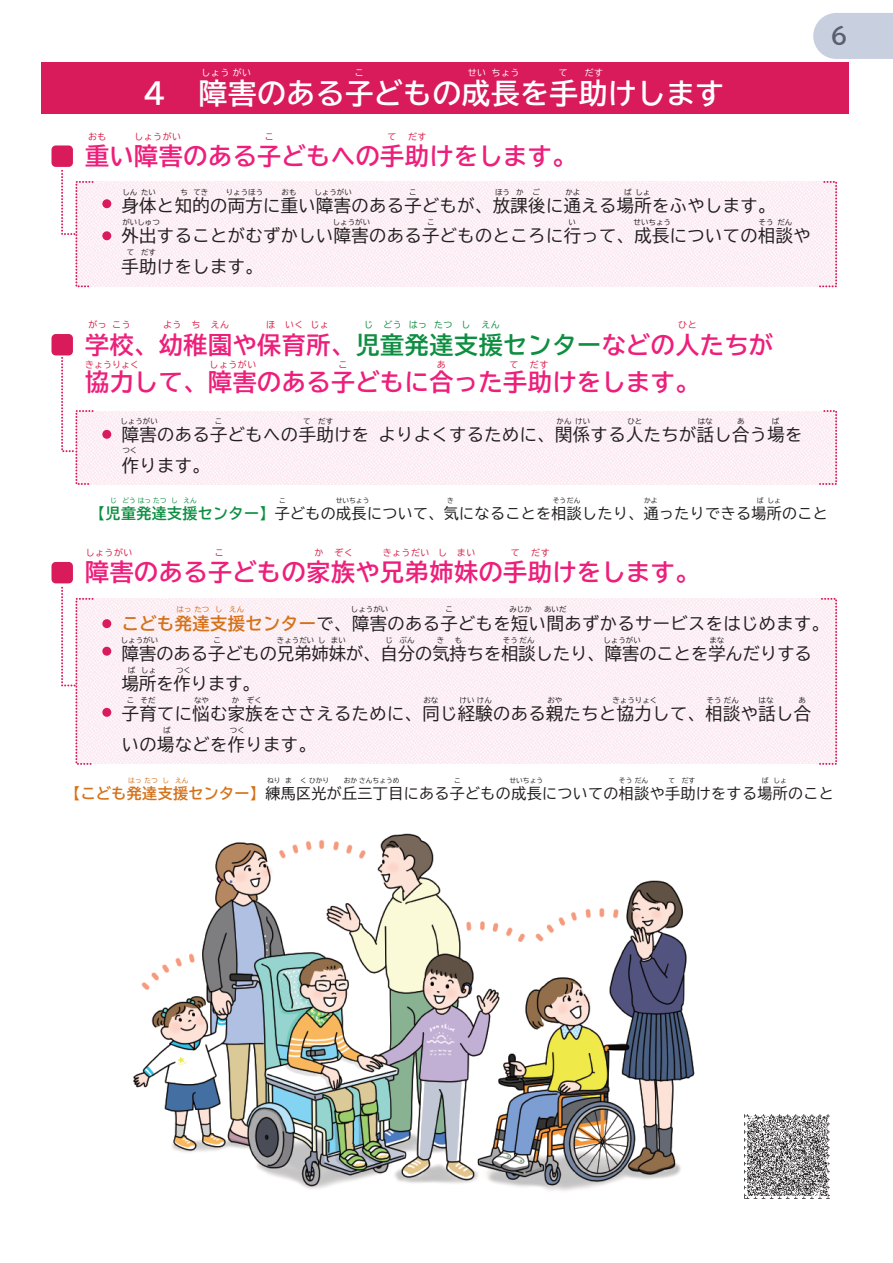
<style>
.page{position:relative;width:893px;height:1263px;background:#fff}
.page>*{position:absolute;margin:0;border:0;box-sizing:border-box;transform-origin:0 0}
.t1{font:28.5px "BIZ UD Gothic Bold";letter-spacing:.025em;color:#fff}
.t2{font:24px/37.5px "BIZ UD Gothic Bold";letter-spacing:.025em;color:#ee1e7b}
.t3{font:22.5px "BIZ UD Gothic Bold";color:#595e71}
.t4{font:17.25px/30.2px "BIZ UD Gothic";letter-spacing:.025em;color:#231f20}
.t5{font:15px "BIZ UD Gothic";letter-spacing:.025em;color:#231f20}
.t6{font:9px "BIZ UD Gothic";letter-spacing:.05em;color:#d91e47}
.t7{font:9px "BIZ UD Gothic";letter-spacing:.05em;color:#fff}
.t8{font:9px "BIZ UD Gothic";letter-spacing:.05em;color:#0d8e41}
.t9{font:7.5px "BIZ UD Gothic";color:#231f20}
.t10{font:7.5px "BIZ UD Gothic";color:#d47119}
.t11{font:6.75px "BIZ UD Gothic";color:#231f20}
.t12{font:6.75px "BIZ UD Gothic";color:#0d8e41}
.t13{font:6.75px "BIZ UD Gothic";color:#d47119}
.s1{color:#0d8e41}
.s2{font-family:"BIZ UD Gothic Bold";color:#0d8e41}
.s3{font-family:"BIZ UD Gothic Bold";color:#d47119}
</style>
<div class="page">
<div style="left:41px;top:63px;width:808px;height:51px;background:#d91a5b"></div>
<div style="left:76px;top:182px;width:760px;height:105px;background:linear-gradient(to right,#fceff5,#fcf0f5)"></div>
<div style="left:76px;top:599px;width:760px;height:165px;background:#fceff5"></div>
<div style="left:76px;top:411px;width:760px;height:73px;background:linear-gradient(to right,#fdf0f5,#fdf0f5)"></div>
<img style="left:133px;top:833px;width:562px;height:358px">
<img style="left:744px;top:1114px;width:85px;height:85px">
<div style="left:52px;top:145px;width:21px;height:22px;background:#d91a5b;border-radius:4px"></div>
<div style="left:52px;top:562px;width:21px;height:21px;background:#d91a5b;border-radius:4px"></div>
<div style="left:52px;top:334px;width:21px;height:21px;background:#d91a5b;border-radius:4px"></div>
<div style="left:102px;top:199px;width:9px;height:9px;background:#d91a5b;border-radius:50%"></div>
<div style="left:102px;top:231px;width:9px;height:9px;background:#d91a5b;border-radius:50%"></div>
<svg style="left:61px;top:169px;width:34px;height:119px"></svg>
<svg style="left:818px;top:181px;width:20px;height:107px"></svg>
<div style="left:102px;top:619px;width:9px;height:9px;background:#d91a5b;border-radius:50%"></div>
<div style="left:102px;top:647px;width:9px;height:9px;background:#d91a5b;border-radius:50%"></div>
<div style="left:102px;top:708px;width:9px;height:9px;background:#d91a5b;border-radius:50%"></div>
<svg style="left:61px;top:586px;width:34px;height:179px"></svg>
<svg style="left:818px;top:597px;width:20px;height:168px"></svg>
<div style="left:102px;top:430px;width:9px;height:9px;background:#d91a5b;border-radius:50%"></div>
<svg style="left:61px;top:357px;width:34px;height:128px"></svg>
<svg style="left:818px;top:410px;width:20px;height:75px"></svg>
<svg style="left:813px;top:13px;width:80px;height:46px;background:#cbd3e2"></svg>
<p class="t7" style="left:201px;top:68px;width:51px">しょうがい</p>
<p class="t7" style="left:355px;top:68px;width:10px">こ</p>
<p class="t7" style="left:468px;top:68px;width:53px">せい ちょう</p>
<p class="t7" style="left:559px;top:68px;width:46px">て　 だす</p>
<p class="t6" style="left:88px;top:132px;width:20px">おも</p>
<h1 class="t1" style="left:141px;top:79px;width:585px">４　障害のある子どもの成長を手助けします</h1>
<p class="t6" style="left:134px;top:132px;width:48px">しょうがい</p>
<p class="t6" style="left:265px;top:132px;width:10px">こ</p>
<p class="t6" style="left:388px;top:132px;width:10px">て</p>
<p class="t6" style="left:408px;top:132px;width:20px">だす</p>
<h2 class="t2" style="left:85px;top:137px;width:493px">重い障害のある子どもへの手助けをします。</h2>
<p class="t9" style="left:495px;top:188px;width:46px">ほうか ご</p>
<p class="t9" style="left:565px;top:188px;width:16px">かよ</p>
<p class="t9" style="left:624px;top:188px;width:28px">ば しょ</p>
<p class="t9" style="left:180px;top:188px;width:30px">ち てき</p>
<p class="t9" style="left:226px;top:188px;width:39px">りょうほう</p>
<p class="t9" style="left:282px;top:188px;width:16px">おも</p>
<p class="t9" style="left:314px;top:188px;width:39px">しょうがい</p>
<p class="t9" style="left:333px;top:218px;width:39px">しょうがい</p>
<p class="t9" style="left:427px;top:218px;width:9px">こ</p>
<p class="t9" style="left:569px;top:218px;width:9px">い</p>
<p class="t9" style="left:634px;top:218px;width:39px">せいちょう</p>
<p class="t9" style="left:759px;top:218px;width:35px">そう だん</p>
<p class="t9" style="left:122px;top:188px;width:35px">しん たい</p>
<p class="t9" style="left:122px;top:218px;width:39px">がいしゅつ</p>
<p class="t9" style="left:127px;top:249px;width:31px">て だす</p>
<p class="t9" style="left:409px;top:188px;width:9px">こ</p>
<p class="t4" style="left:122px;top:191px;width:691px">身体と知的の両方に重い障害のある子どもが、放課後に通える場所をふやします。<br>外出することがむずかしい障害のある子どものところに行って、成長についての相談や手助けをします。</p>
<p class="t6" style="left:88px;top:320px;width:44px">がっ こう</p>
<p class="t6" style="left:678px;top:320px;width:20px">ひと</p>
<p class="t6" style="left:85px;top:360px;width:55px">きょうりょく</p>
<p class="t6" style="left:338px;top:360px;width:10px">こ</p>
<p class="t6" style="left:437px;top:360px;width:10px">あ</p>
<p class="t6" style="left:266px;top:320px;width:64px">ほ　いく じょ</p>
<p class="t8" style="left:364px;top:320px;width:137px">じ どうはったつ し えん</p>
<p class="t6" style="left:163px;top:320px;width:68px">よう　ち えん</p>
<h2 class="t2" style="left:85px;top:326px;width:690px">学校、幼稚園や保育所、<span class="s1">児童発達支援センター</span>などの人たちが協力して、障害のある子どもに合った手助けをします。</h2>
<p class="t6" style="left:210px;top:360px;width:48px">しょうがい</p>
<p class="t6" style="left:509px;top:360px;width:10px">て</p>
<p class="t6" style="left:530px;top:360px;width:20px">だす</p>
<p class="t9" style="left:772px;top:417px;width:9px">ば</p>
<p class="t9" style="left:120px;top:417px;width:39px">しょうがい</p>
<p class="t9" style="left:737px;top:417px;width:9px">あ</p>
<p class="t9" style="left:303px;top:417px;width:32px">て だす</p>
<p class="t9" style="left:556px;top:417px;width:35px">かん けい</p>
<p class="t9" style="left:627px;top:417px;width:16px">ひと</p>
<p class="t9" style="left:698px;top:417px;width:16px">はな</p>
<p class="t9" style="left:215px;top:417px;width:9px">こ</p>
<p class="t4" style="left:122px;top:420px;width:682px">障害のある子どもへの手助けを よりよくするために、関係する人たちが話し合う場を作ります。</p>
<p class="t9" style="left:122px;top:447px;width:16px">つく</p>
<p class="t12" style="left:110px;top:497px;width:88px">じ どうはったつ し えん</p>
<p class="t11" style="left:279px;top:497px;width:8px">こ</p>
<p class="t11" style="left:336px;top:497px;width:35px">せいちょう</p>
<p class="t11" style="left:447px;top:497px;width:8px">き</p>
<p class="t11" style="left:553px;top:497px;width:29px">そうだん</p>
<p class="t11" style="left:644px;top:497px;width:15px">かよ</p>
<p class="t11" style="left:757px;top:497px;width:26px">ばしょ</p>
<h3 class="t3" style="left:828px;top:25px;width:24px">６</h3>
<p class="t5" style="left:90px;top:506px;width:739px"><span class="s2">【児童発達支援センター】</span>子どもの成長について、気になることを相談したり、通ったりできる場所のこと</p>
<p class="t6" style="left:86px;top:548px;width:48px">しょうがい</p>
<p class="t6" style="left:215px;top:548px;width:10px">こ</p>
<p class="t6" style="left:314px;top:548px;width:40px">か ぞく</p>
<p class="t6" style="left:383px;top:548px;width:94px">きょうだい し　まい</p>
<p class="t6" style="left:511px;top:548px;width:10px">て</p>
<p class="t6" style="left:531px;top:548px;width:20px">だす</p>
<h2 class="t2" style="left:85px;top:553px;width:616px">障害のある子どもの家族や兄弟姉妹の手助けをします。</h2>
<p class="t10" style="left:177px;top:605px;width:69px">はったつ し えん</p>
<p class="t9" style="left:351px;top:605px;width:39px">しょうがい</p>
<p class="t9" style="left:446px;top:605px;width:9px">こ</p>
<p class="t9" style="left:509px;top:605px;width:24px">みじか</p>
<p class="t9" style="left:544px;top:605px;width:24px">あいだ</p>
<p class="t4" style="left:122px;top:608px;width:709px"><span class="s3">こども発達支援センター</span>で、障害のある子どもを短い間あずかるサービスをはじめます。障害のある子どもの兄弟姉妹が、自分の気持ちを相談したり、障害のことを学んだりする場所を作ります。<br>子育てに悩む家族をささえるために、同じ経験のある親たちと協力して、相談や話し合いの場などを作ります。</p>
<p class="t5" style="left:65px;top:785px;width:770px"><span class="s3">【こども発達支援センター】</span>練馬区光が丘三丁目にある子どもの成長についての相談や手助けをする場所のこと</p>
<p class="t9" style="left:277px;top:636px;width:70px">きょうだい し まい</p>
<p class="t9" style="left:385px;top:636px;width:31px">じ ぶん</p>
<p class="t9" style="left:437px;top:636px;width:9px">き</p>
<p class="t9" style="left:455px;top:636px;width:9px">も</p>
<p class="t9" style="left:503px;top:636px;width:33px">そうだん</p>
<p class="t9" style="left:603px;top:636px;width:39px">しょうがい</p>
<p class="t9" style="left:709px;top:636px;width:16px">まな</p>
<p class="t9" style="left:121px;top:636px;width:39px">しょうがい</p>
<p class="t9" style="left:128px;top:666px;width:30px">ば しょ</p>
<p class="t9" style="left:176px;top:666px;width:16px">つく</p>
<p class="t9" style="left:213px;top:636px;width:9px">こ</p>
<p class="t9" style="left:141px;top:696px;width:16px">そだ</p>
<p class="t9" style="left:194px;top:696px;width:16px">なや</p>
<p class="t9" style="left:232px;top:696px;width:31px">か　ぞく</p>
<p class="t9" style="left:423px;top:696px;width:16px">おな</p>
<p class="t9" style="left:460px;top:696px;width:34px">けいけん</p>
<p class="t9" style="left:547px;top:696px;width:16px">おや</p>
<p class="t9" style="left:612px;top:696px;width:46px">きょうりょく</p>
<p class="t9" style="left:707px;top:696px;width:34px">そうだん</p>
<p class="t9" style="left:759px;top:696px;width:16px">はな</p>
<p class="t9" style="left:127px;top:696px;width:9px">こ</p>
<p class="t9" style="left:798px;top:696px;width:9px">あ</p>
<p class="t9" style="left:163px;top:726px;width:9px">ば</p>
<p class="t9" style="left:230px;top:726px;width:16px">つく</p>
<p class="t13" style="left:128px;top:776px;width:62px">はったつ し えん</p>
<p class="t11" style="left:267px;top:776px;width:64px">ねり ま　くひかり</p>
<p class="t11" style="left:344px;top:776px;width:57px">おかさんちょうめ</p>
<p class="t11" style="left:454px;top:776px;width:8px">こ</p>
<p class="t11" style="left:509px;top:776px;width:35px">せいちょう</p>
<p class="t11" style="left:619px;top:776px;width:31px">そうだん</p>
<p class="t11" style="left:668px;top:776px;width:28px">て　だす</p>
<p class="t11" style="left:762px;top:776px;width:26px">ば しょ</p>
</div>
